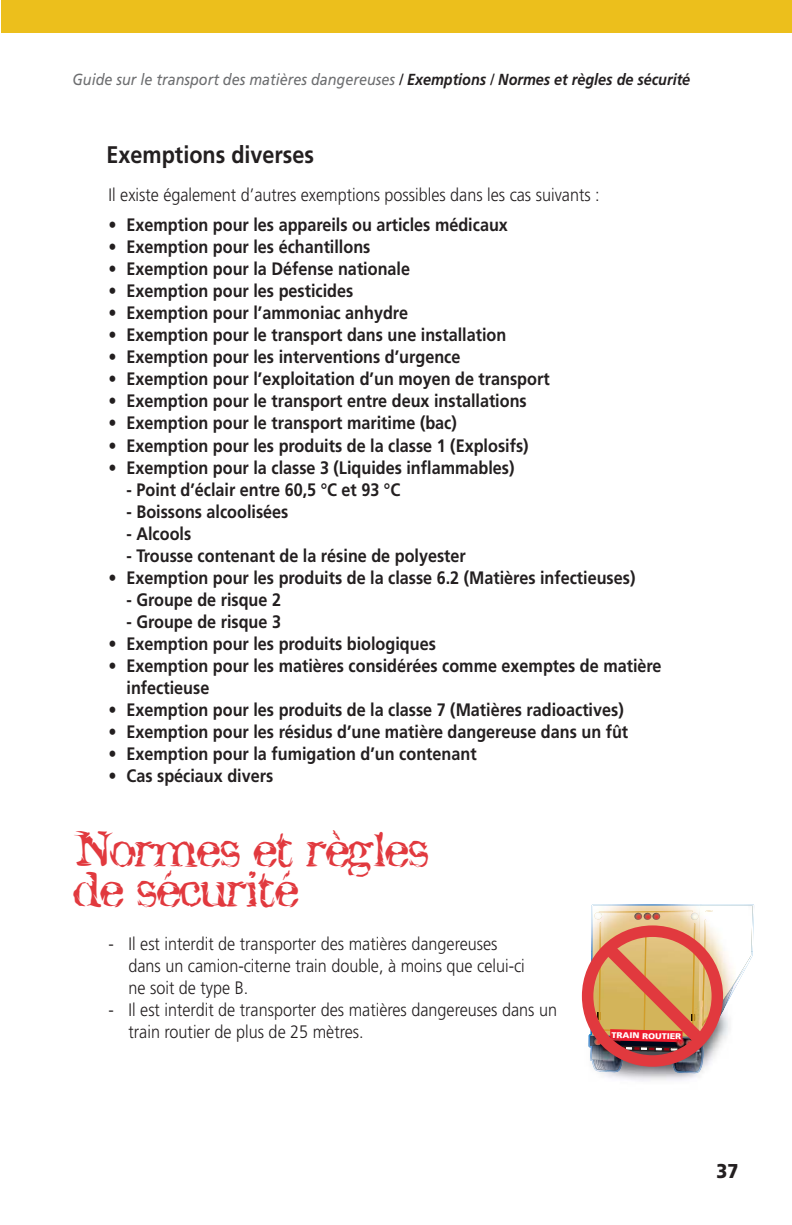
<style>
.page{position:relative;width:792px;height:1225px;background:#fff}
.page>*{position:absolute;margin:0;border:0;box-sizing:border-box;transform-origin:0 0}
.t1{font:46px/40px "Jackthe Hipper";color:#e1393e}
.t2{font:700 24px "Frutiger";color:#231f20;scale:.9 1}
.t3{font:900 20px "Frutiger";color:#231f20;scale:.9 1}
.t4{font:700 18px/22px "Frutiger";color:#231f20;scale:.9 1}
.t5{font:300 18px/22px "Frutiger";color:#231f20;scale:.9 1}
.t6{font:italic 16px "Frutiger";color:#6d6e70;scale:.9 1}
.t7{font:900 8.4px "Frutiger";color:#fff;scale:1.08 1}
.s1{color:#231f20}
.s2{font-weight:700;color:#231f20}
.s3{font-weight:300}
</style>
<div class="page">
<div style="left:1px;top:0;width:791px;height:32px;background:#ecbf1c"></div>
<img style="left:581px;top:967px;width:120px;height:114px">
<svg style="left:588px;top:904px;width:166px;height:168px"></svg>
<p class="t6" style="left:73px;top:73px;width:688px">Guide sur le transport des matières dangereuses <span class="s1">/</span> <span class="s2">Exemptions</span> <span class="s1">/</span> <span class="s2">Normes et règles de sécurité</span></p>
<h2 class="t2" style="left:107px;top:145px;width:232px">Exemptions diverses</h2>
<p class="t5" style="left:109px;top:185px;width:547px">Il existe également d’autres exemptions possibles dans les cas suivants :</p>
<p class="t4" style="left:109px;top:215px;width:445px"><span class="s3">•</span> Exemption pour les appareils ou articles médicaux</p>
<p class="t4" style="left:109px;top:237px;width:293px"><span class="s3">•</span> Exemption pour les échantillons</p>
<p class="t4" style="left:109px;top:259px;width:337px"><span class="s3">•</span> Exemption pour la Défense nationale</p>
<p class="t4" style="left:109px;top:281px;width:274px"><span class="s3">•</span> Exemption pour les pesticides</p>
<p class="t4" style="left:109px;top:303px;width:334px"><span class="s3">•</span> Exemption pour l’ammoniac anhydre</p>
<p class="t4" style="left:109px;top:325px;width:444px"><span class="s3">•</span> Exemption pour le transport dans une installation</p>
<p class="t4" style="left:109px;top:347px;width:393px"><span class="s3">•</span> Exemption pour les interventions d’urgence</p>
<p class="t4" style="left:109px;top:369px;width:492px"><span class="s3">•</span> Exemption pour l’exploitation d’un moyen de transport</p>
<p class="t4" style="left:109px;top:391px;width:466px"><span class="s3">•</span> Exemption pour le transport entre deux installations</p>
<p class="t4" style="left:109px;top:413px;width:389px"><span class="s3">•</span> Exemption pour le transport maritime (bac)</p>
<p class="t4" style="left:109px;top:435px;width:468px"><span class="s3">•</span> Exemption pour les produits de la classe 1 (Explosifs)</p>
<p class="t4" style="left:109px;top:457px;width:453px"><span class="s3">•</span> Exemption pour la classe 3 (Liquides inflammables)</p>
<p class="t4" style="left:127px;top:479px;width:306px">- Point d’éclair entre 60,5 °C et 93 °C</p>
<p class="t4" style="left:127px;top:501px;width:181px">- Boissons alcoolisées</p>
<p class="t4" style="left:127px;top:523px;width:73px">- Alcools</p>
<p class="t4" style="left:127px;top:545px;width:379px">- Trousse contenant de la résine de polyester</p>
<p class="t4" style="left:109px;top:567px;width:587px"><span class="s3">•</span> Exemption pour les produits de la classe 6.2 (Matières infectieuses)</p>
<p class="t4" style="left:127px;top:589px;width:173px">- Groupe de risque 2</p>
<p class="t4" style="left:127px;top:611px;width:173px">- Groupe de risque 3</p>
<p class="t4" style="left:109px;top:633px;width:365px"><span class="s3">•</span> Exemption pour les produits biologiques</p>
<p class="t4" style="left:127px;top:655px;width:596px;text-indent:-18px"><span class="s3">•</span> Exemption pour les matières considérées comme exemptes de matière infectieuse</p>
<p class="t4" style="left:109px;top:699px;width:574px"><span class="s3">•</span> Exemption pour les produits de la classe 7 (Matières radioactives)</p>
<p class="t4" style="left:109px;top:721px;width:579px"><span class="s3">•</span> Exemption pour les résidus d’une matière dangereuse dans un fût</p>
<p class="t4" style="left:109px;top:743px;width:411px"><span class="s3">•</span> Exemption pour la fumigation d’un contenant</p>
<p class="t4" style="left:109px;top:765px;width:185px"><span class="s3">•</span> Cas spéciaux divers</p>
<h1 class="t1" style="left:73px;top:834px;width:356px">Normes et règles de sécurité</h1>
<p class="t5" style="left:129px;top:933px;width:442px;text-indent:-20px">- Il est interdit de transporter des matières dangereuses dans un camion-citerne train double, à moins que celui-ci ne soit de type B.</p>
<p class="t5" style="left:129px;top:999px;width:478px;text-indent:-20px">- Il est interdit de transporter des matières dangereuses dans un train routier de plus de 25 mètres.</p>
<p class="t7" style="left:612px;top:1031px;width:66px;rotate:1deg">TRAIN ROUTIER</p>
<p class="t3" style="left:717px;top:1162px;width:26px">37</p>
</div>
